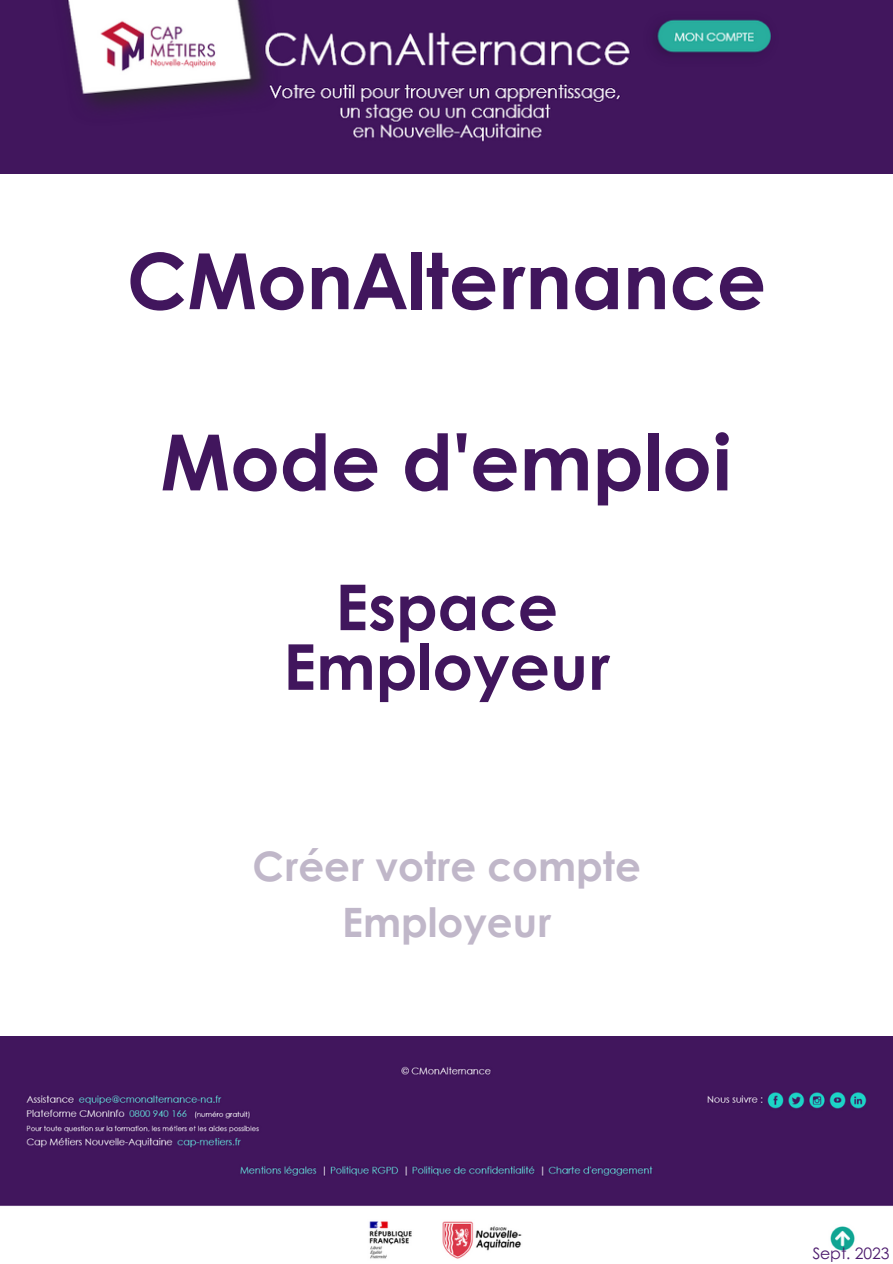
<style>
.page{position:relative;width:893px;height:1264px;background:#fff}
.page>*{position:absolute;margin:0;border:0;box-sizing:border-box;transform-origin:0 0}
.t1{font:700 77.55px "Century Gothic";color:#41165d}
.t2{font:700 63.3px/59.7px "Century Gothic";color:#41165d;text-align:center}
.t3{font:700 40.5px/56.2px "Century Gothic";color:#c0b7c9;text-align:center}
.t4{font:15.75px "Century Gothic";color:#4c1a6d}
</style>
<div class="page">
<img style="left:0;top:0;width:892px;height:173px">
<img style="left:0;top:1036px;width:892px;height:223px">
<h2 class="t1" style="left:127px;top:222px;width:641px">CMonAlternance</h2>
<h2 class="t1" style="left:160px;top:403px;width:573px">Mode d'emploi</h2>
<h3 class="t2" style="left:283px;top:574px;width:328px">Espace<br>Employeur</h3>
<p class="t3" style="left:252px;top:836px;width:389px">Créer votre compte<br>Employeur</p>
<p class="t4" style="left:812px;top:1241px;width:79px">Sept. 2023</p>
</div>
